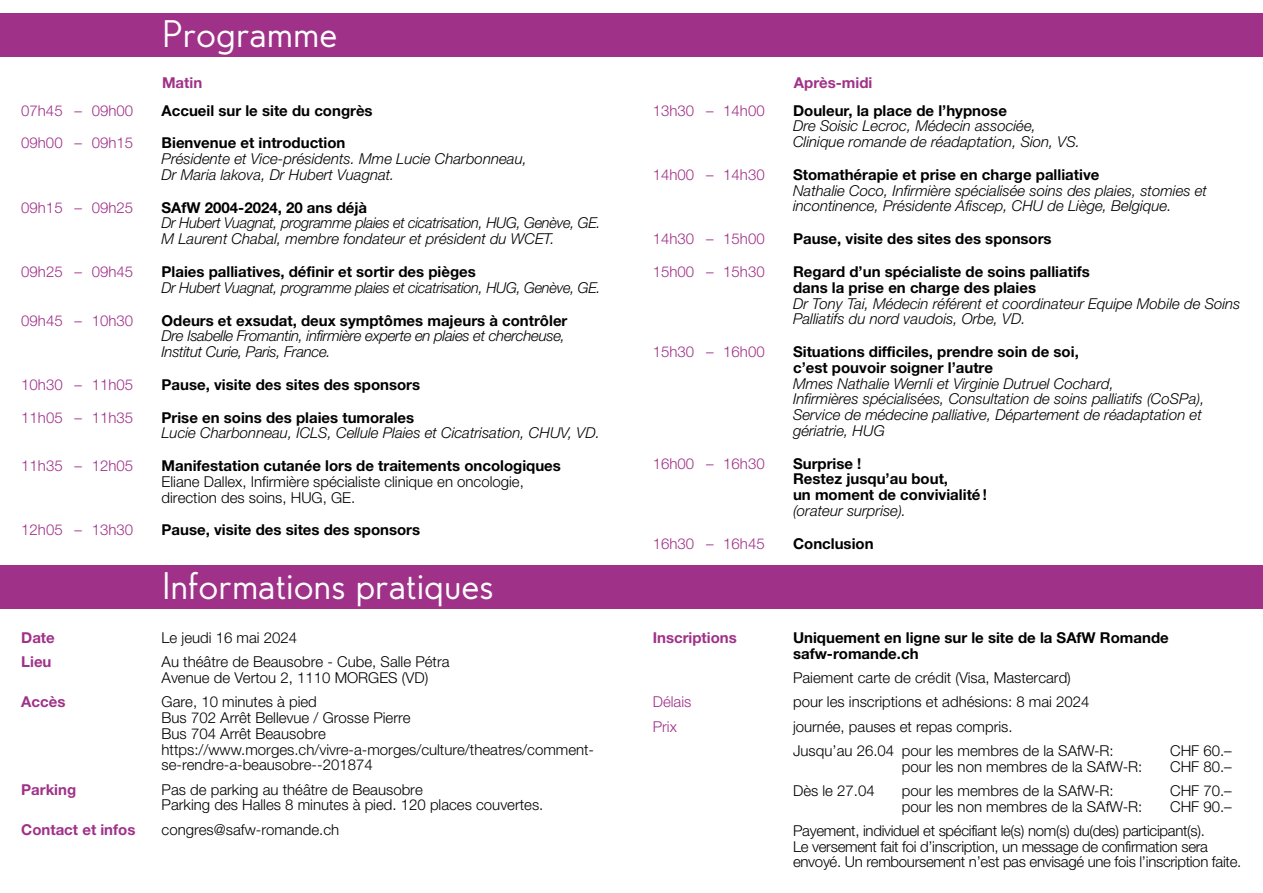
<style>
.page{position:relative;width:1263px;height:893px;background:#fff}
.page>*{position:absolute;margin:0;border:0;box-sizing:border-box;transform-origin:0 0}
.t1{font:33px "Edelsans";color:#fff}
.t2{font:300 15px/15.8px "Helvetica Neue";color:#000}
.t3{font:700 15px/15.8px "Helvetica Neue";color:#000}
.t4{font:italic 300 15px/15.8px "Helvetica Neue";color:#000}
.t5{font:italic 300 15px/15.8px "Helvetica Neue";letter-spacing:-.02em;color:#000}
.t6{font:300 15px/24.3px "Helvetica Neue";letter-spacing:-.02em;color:#000}
.t7{font:300 15px "Helvetica Neue";color:#a03188}
.t8{font:700 15px "Helvetica Neue";color:#a03188}
</style>
<div class="page">
<div style="left:0;top:13px;width:1263px;height:44px;background:#a03188"></div>
<div style="left:0;top:565px;width:1263px;height:44px;background:#a03188"></div>
<h1 class="t1" style="left:162px;top:14px;width:177px">Programme</h1>
<p class="t8" style="left:162px;top:73px;width:42px">Matin</p>
<p class="t8" style="left:794px;top:73px;width:80px">Après-midi</p>
<p class="t7" style="left:21px;top:101px;width:113px">07h45 – 09h00</p>
<p class="t3" style="left:162px;top:102px;width:213px">Accueil sur le site du congrès</p>
<p class="t7" style="left:21px;top:134px;width:113px">09h00 – 09h15</p>
<p class="t3" style="left:162px;top:135px;width:185px">Bienvenue et introduction</p>
<p class="t4" style="left:162px;top:151px;width:367px">Présidente et Vice-présidents. Mme Lucie Charbonneau,<br>Dr Maria lakova, Dr Hubert Vuagnat.</p>
<p class="t7" style="left:21px;top:198px;width:113px">09h15 – 09h25</p>
<p class="t3" style="left:162px;top:199px;width:207px">SAfW 2004-2024, 20 ans déjà</p>
<p class="t5" style="left:162px;top:215px;width:440px">Dr Hubert Vuagnat, programme plaies et cicatrisation, HUG, Genève, GE.<br>M Laurent Chabal, membre fondateur et président du WCET.</p>
<p class="t7" style="left:21px;top:262px;width:113px">09h25 – 09h45</p>
<p class="t3" style="left:162px;top:263px;width:316px">Plaies palliatives, définir et sortir des pièges</p>
<p class="t5" style="left:162px;top:279px;width:440px">Dr Hubert Vuagnat, programme plaies et cicatrisation, HUG, Genève, GE.</p>
<p class="t7" style="left:21px;top:311px;width:113px">09h45 – 10h30</p>
<p class="t3" style="left:162px;top:312px;width:407px">Odeurs et exsudat, deux symptômes majeurs à contrôler</p>
<p class="t5" style="left:162px;top:328px;width:405px">Dre Isabelle Fromantin, infirmière experte en plaies et chercheuse,<br>Institut Curie, Paris, France.</p>
<p class="t7" style="left:21px;top:375px;width:113px">10h30 – 11h05</p>
<p class="t3" style="left:162px;top:376px;width:260px">Pause, visite des sites des sponsors</p>
<p class="t7" style="left:21px;top:408px;width:113px">11h05 – 11h35</p>
<p class="t3" style="left:162px;top:409px;width:254px">Prise en soins des plaies tumorales</p>
<p class="t4" style="left:162px;top:425px;width:440px">Lucie Charbonneau, ICLS, Cellule Plaies et Cicatrisation, CHUV, VD.</p>
<p class="t7" style="left:21px;top:456px;width:113px">11h35 – 12h05</p>
<p class="t3" style="left:162px;top:457px;width:401px">Manifestation cutanée lors de traitements oncologiques</p>
<p class="t2" style="left:162px;top:473px;width:364px">Eliane Dallex, Infirmière spécialiste clinique en oncologie, direction des soins, HUG, GE.</p>
<p class="t7" style="left:21px;top:521px;width:113px">12h05 – 13h30</p>
<p class="t3" style="left:162px;top:522px;width:260px">Pause, visite des sites des sponsors</p>
<h1 class="t1" style="left:162px;top:566px;width:333px">Informations pratiques</h1>
<p class="t8" style="left:21px;top:628px;width:35px">Date</p>
<p class="t2" style="left:162px;top:630px;width:137px">Le jeudi 16 mai 2024</p>
<p class="t8" style="left:21px;top:653px;width:32px">Lieu</p>
<p class="t2" style="left:162px;top:654px;width:289px">Au théâtre de Beausobre - Cube, Salle Pétra<br>Avenue de Vertou 2, 1110 MORGES (VD)</p>
<p class="t8" style="left:21px;top:693px;width:46px">Accès</p>
<p class="t2" style="left:162px;top:694px;width:434px">Gare, 10 minutes à pied<br>Bus 702 Arrêt Bellevue / Grosse Pierre<br>Bus 704 Arrêt Beausobre https://www.morges.ch/vivre-a-morges/culture/theatres/comment&shy;se-rendre-a-beausobre--201874</p>
<p class="t8" style="left:21px;top:780px;width:56px">Parking</p>
<p class="t2" style="left:162px;top:781px;width:383px">Pas de parking au théâtre de Beausobre<br>Parking des Halles 8 minutes à pied. 120 places couvertes.</p>
<p class="t8" style="left:21px;top:820px;width:116px">Contact et infos</p>
<p class="t2" style="left:162px;top:821px;width:179px">congres@safw-romande.ch</p>
<p class="t7" style="left:653px;top:101px;width:113px">13h30 – 14h00</p>
<p class="t3" style="left:793px;top:102px;width:215px">Douleur, la place de l’hypnose</p>
<p class="t4" style="left:793px;top:118px;width:289px">Dre Soisic Lecroc, Médecin associée,<br>Clinique romande de réadaptation, Sion, VS.</p>
<p class="t7" style="left:653px;top:165px;width:113px">14h00 – 14h30</p>
<p class="t3" style="left:793px;top:166px;width:308px">Stomathérapie et prise en charge palliative</p>
<p class="t4" style="left:793px;top:182px;width:415px">Nathalie Coco, Infirmière spécialisée soins des plaies, stomies et incontinence, Présidente Afiscep, CHU de Liège, Belgique.</p>
<p class="t7" style="left:653px;top:230px;width:113px">14h30 – 15h00</p>
<p class="t3" style="left:793px;top:231px;width:260px">Pause, visite des sites des sponsors</p>
<p class="t7" style="left:653px;top:262px;width:113px">15h00 – 15h30</p>
<p class="t3" style="left:793px;top:263px;width:298px">Regard d’un spécialiste de soins palliatifs dans la prise en charge des plaies</p>
<p class="t4" style="left:793px;top:295px;width:449px">Dr Tony Tai, Médecin référent et coordinateur Equipe Mobile de Soins<br>Palliatifs du nord vaudois, Orbe, VD.</p>
<p class="t7" style="left:653px;top:342px;width:113px">15h30 – 16h00</p>
<p class="t3" style="left:793px;top:343px;width:287px">Situations difficiles, prendre soin de soi, c’est pouvoir soigner l’autre</p>
<p class="t4" style="left:793px;top:375px;width:413px">Mmes Nathalie Wernli et Virginie Dutruel Cochard,<br>Infirmières spécialisées, Consultation de soins palliatifs (CoSPa), Service de médecine palliative, Département de réadaptation et gériatrie, HUG</p>
<p class="t7" style="left:653px;top:454px;width:113px">16h00 – 16h30</p>
<p class="t3" style="left:793px;top:455px;width:196px">Surprise !<br>Restez jusqu’au bout,<br>un moment de convivialité !</p>
<p class="t4" style="left:793px;top:502px;width:115px">(orateur surprise).</p>
<p class="t7" style="left:653px;top:534px;width:113px">16h30 – 16h45</p>
<p class="t3" style="left:793px;top:535px;width:82px">Conclusion</p>
<p class="t8" style="left:653px;top:628px;width:86px">Inscriptions</p>
<p class="t3" style="left:793px;top:630px;width:377px">Uniquement en ligne sur le site de la SAfW Romande safw-romande.ch</p>
<p class="t2" style="left:793px;top:670px;width:279px">Paiement carte de crédit (Visa, Mastercard)</p>
<p class="t7" style="left:653px;top:693px;width:40px">Délais</p>
<p class="t2" style="left:793px;top:694px;width:298px">pour les inscriptions et adhésions: 8 mai 2024</p>
<p class="t7" style="left:653px;top:717px;width:26px">Prix</p>
<p class="t2" style="left:793px;top:714px;width:322px;line-height:24.3px">journée, pauses et repas compris.<br>Jusqu’au 26.04 pour les membres de la SAfW-R:</p>
<p class="t2" style="left:1170px;top:742px;width:63px">CHF 60.–</p>
<p class="t2" style="left:902px;top:758px;width:242px">pour les non membres de la SAfW-R:</p>
<p class="t2" style="left:1170px;top:758px;width:63px">CHF 80.–</p>
<p class="t2" style="left:793px;top:782px;width:83px">Dès le 27.04</p>
<p class="t2" style="left:902px;top:782px;width:213px">pour les membres de la SAfW-R:</p>
<p class="t2" style="left:1170px;top:782px;width:63px">CHF 70.–</p>
<p class="t2" style="left:902px;top:798px;width:242px">pour les non membres de la SAfW-R:</p>
<p class="t6" style="left:793px;top:794px;width:440px;text-indent:377px">CHF 90.–<br>Payement, individuel et spécifiant le(s) nom(s) du(des) participant(s).</p>
<p class="t6" style="left:793px;top:838px;width:450px;line-height:15.8px">Le versement fait foi d’inscription, un message de confirmation sera envoyé. Un remboursement n’est pas envisagé une fois l’inscription faite.</p>
</div>
